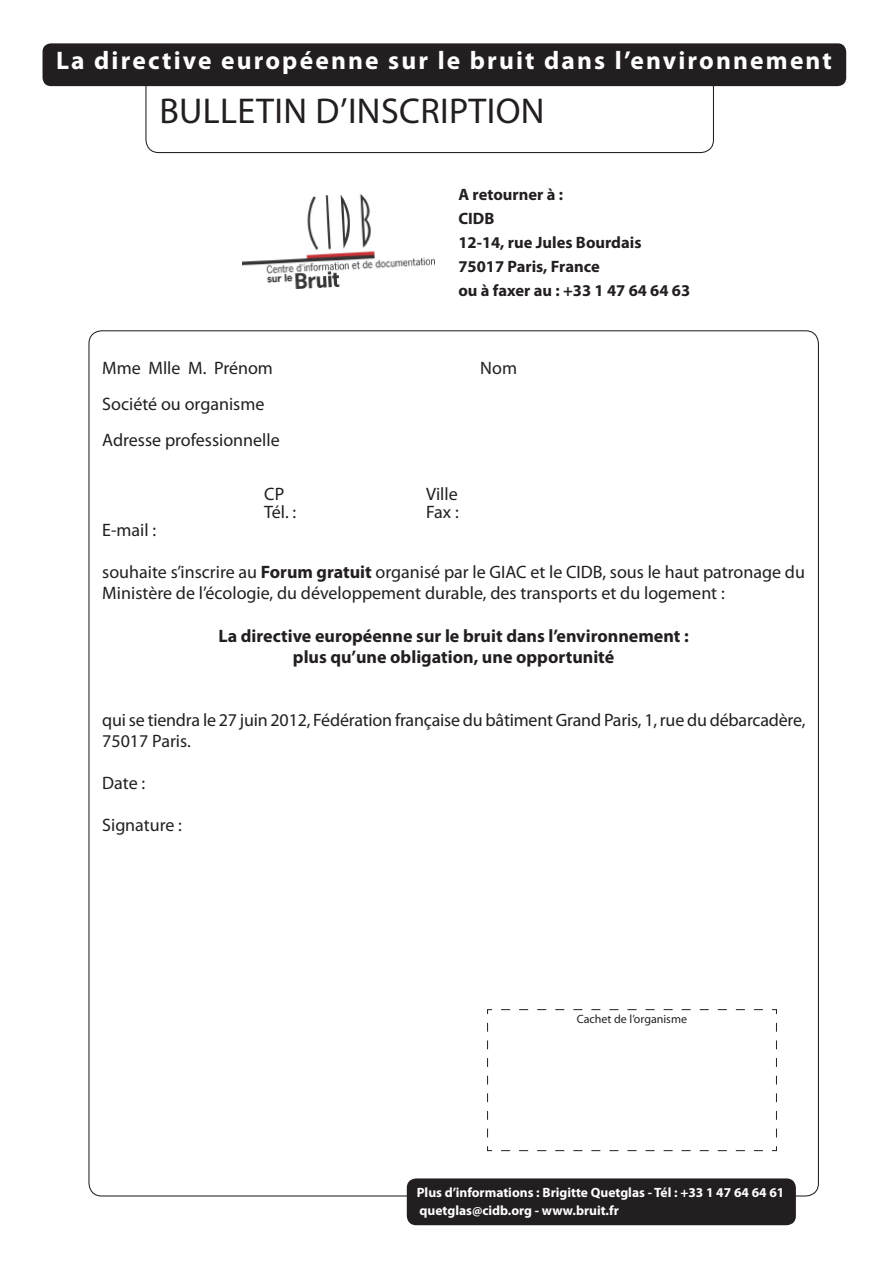
<style>
.page{position:relative;width:893px;height:1263px;background:#fff}
.page>*{position:absolute;margin:0;border:0;box-sizing:border-box;transform-origin:0 0}
.t1{font:36px "Myriad Pro";letter-spacing:.01em;color:#231f20}
.t2{font:700 25.5px "Myriad Pro";letter-spacing:.085em;color:#fff}
.t3{font:18px/21px "Myriad Pro";color:#231f20}
.t4{font:700 18px "Myriad Pro";color:#231f20}
.t5{font:700 16.5px "Myriad Pro";color:#231f20}
.t6{font:700 13.5px "Myriad Pro";color:#fff}
.t7{font:12px "Myriad Pro";color:#231f20}
.s1{font-weight:700}
</style>
<div class="page">
<div style="left:145px;top:74px;width:569px;height:79px;border:1px solid #231f20;border-radius:13px"></div>
<div style="left:407px;top:1178px;width:389px;height:47px;background:#231f20;border-radius:9px"></div>
<svg style="left:487px;top:1009px;width:290px;height:142px"></svg>
<div style="left:43px;top:43px;width:803px;height:43px;background:#231f20;border-radius:9px"></div>
<img style="left:242px;top:194px;width:192px;height:95px">
<p class="t2" style="left:56px;top:44px;width:777px">La directive européenne sur le bruit dans l’environnement</p>
<p class="t1" style="left:159px;top:89px;width:387px">BULLETIN D’INSCRIPTION</p>
<p class="t5" style="left:458px;top:184px;width:106px">A retourner à :</p>
<p class="t5" style="left:458px;top:208px;width:37px">CIDB</p>
<p class="t5" style="left:458px;top:232px;width:185px">12-14, rue Jules Bourdais</p>
<p class="t5" style="left:458px;top:256px;width:143px">75017 Paris, France</p>
<p class="t5" style="left:458px;top:280px;width:233px">ou à faxer au : +33 1 47 64 64 63</p>
<p class="t3" style="left:102px;top:358px;width:172px">Mme Mlle M. Prénom</p>
<p class="t3" style="left:480px;top:358px;width:38px">Nom</p>
<p class="t3" style="left:102px;top:394px;width:164px">Société ou organisme</p>
<p class="t3" style="left:102px;top:430px;width:179px">Adresse professionnelle</p>
<p class="t3" style="left:264px;top:484px;width:22px">CP</p>
<p class="t3" style="left:426px;top:484px;width:33px">Ville</p>
<p class="t3" style="left:264px;top:502px;width:34px">Tél. :</p>
<p class="t3" style="left:426px;top:502px;width:34px">Fax :</p>
<p class="t3" style="left:102px;top:520px;width:56px">E-mail :</p>
<p class="t3" style="left:102px;top:562px;width:704px">souhaite s’inscrire au <span class="s1">Forum gratuit</span> organisé par le GIAC et le CIDB, sous le haut patronage du<br>Ministère de l’écologie, du développement durable, des transports et du logement :</p>
<p class="t4" style="left:218px;top:624px;width:472px">La directive européenne sur le bruit dans l’environnement :</p>
<p class="t4" style="left:293px;top:645px;width:323px">plus qu’une obligation, une opportunité</p>
<p class="t3" style="left:102px;top:709px;width:705px">qui se tiendra le 27 juin 2012, Fédération française du bâtiment Grand Paris, 1, rue du débarcadère,<br>75017 Paris.</p>
<p class="t3" style="left:102px;top:772px;width:45px">Date :</p>
<p class="t3" style="left:102px;top:814px;width:81px">Signature :</p>
<p class="t7" style="left:577px;top:1012px;width:112px">Cachet de l’organisme</p>
<p class="t6" style="left:417px;top:1184px;width:369px">Plus d’informations : Brigitte Quetglas - Tél : +33 1 47 64 64 61</p>
<p class="t6" style="left:420px;top:1202px;width:201px">quetglas@cidb.org - www.bruit.fr</p>
</div>
